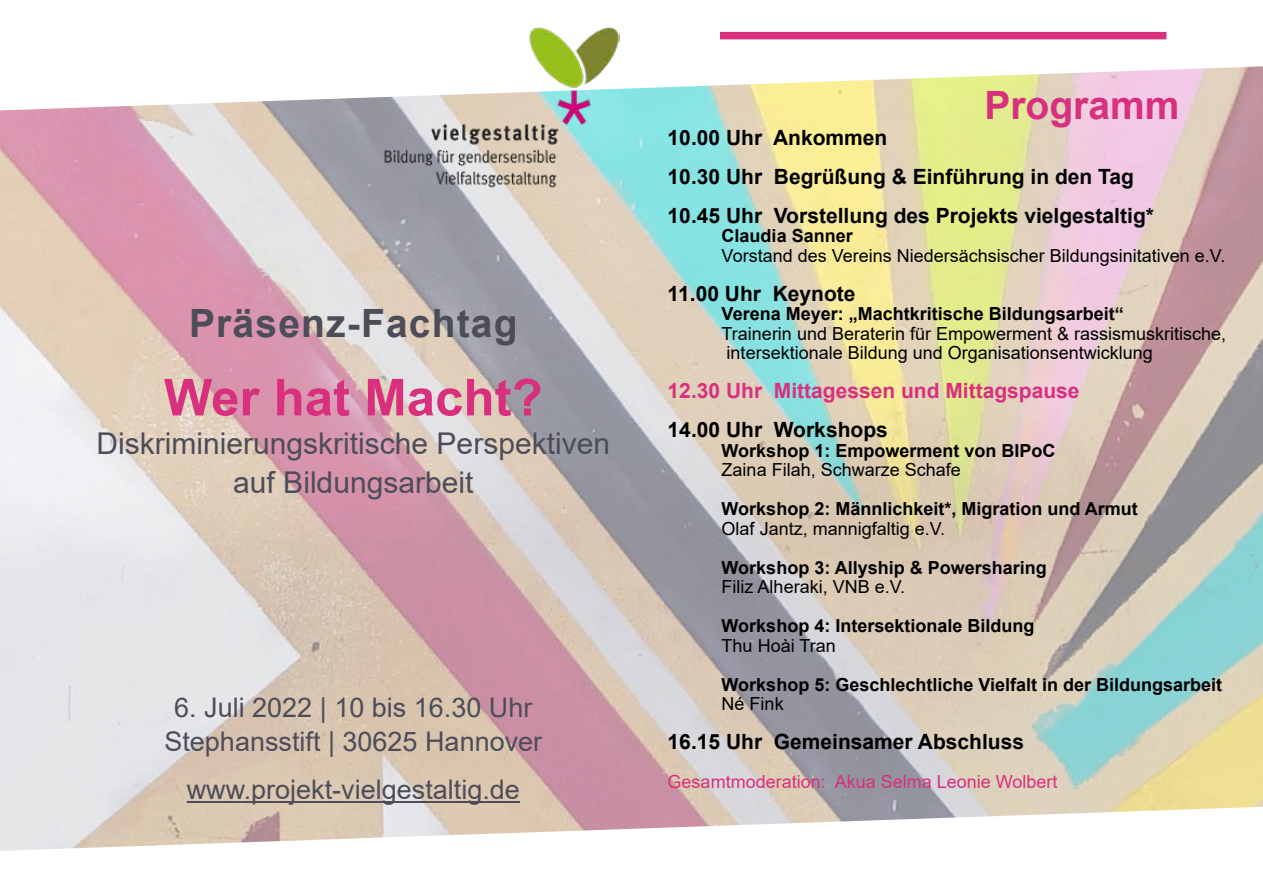
<style>
.page{position:relative;width:1263px;height:893px;background:#fff}
.page>*{position:absolute;margin:0;border:0;box-sizing:border-box;transform-origin:0 0}
.t1{font:700 51px "Arial";color:#d8307d}
.t2{font:700 39px "Arial";letter-spacing:.03em;color:#4d4d59}
.t3{font:700 39px "Arial";color:#d8307d}
.t4{font:30px/39px "Arial";color:#4d4d59;text-align:center}
.t5{font:27px/34.5px "Arial";color:#4d4d59;text-align:center}
.t6{font:700 21px/39px "Arial";color:#000}
.t7{font:700 21px "Arial";color:#d8307d}
.t8{font:18px/19.5px "Arial";color:#000}
.t9{font:700 18px "Arial";color:#000}
.t10{font:18px "Arial";color:#d8307d}
</style>
<div class="page">
<img style="left:0;top:66px;width:1263px;height:785px">
<hr style="left:187px;top:801px;width:333px;height:2px;background:#4d4d59">
<img style="left:380px;top:27px;width:240px;height:163px">
<div style="left:720px;top:32px;width:446px;height:7px;background:#d8307d"></div>
<h2 class="t2" style="left:189px;top:296px;width:330px">Präsenz-Fachtag</h2>
<h1 class="t1" style="left:164px;top:362px;width:380px">Wer hat Macht?</h1>
<h3 class="t4" style="left:97px;top:424px;width:515px">Diskriminierungskritische Perspektiven auf Bildungsarbeit</h3>
<h3 class="t5" style="left:164px;top:690px;width:379px">6. Juli 2022 | 10 bis 16.30 Uhr<br>Stephansstift | 30625 Hannover</h3>
<h3 class="t5" style="left:187px;top:772px;width:335px">www.projekt-vielgestaltig.de</h3>
<h2 class="t3" style="left:984px;top:78px;width:197px">Programm</h2>
<p class="t6" style="left:668px;top:118px;width:488px">10.00 Uhr Ankommen<br>10.30 Uhr Begrüßung &amp; Einführung in den Tag<br>10.45 Uhr Vorstellung des Projekts vielgestaltig*</p>
<p class="t9" style="left:722px;top:223px;width:133px">Claudia Sanner</p>
<p class="t8" style="left:722px;top:245px;width:505px">Vorstand des Vereins Niedersächsischer Bildungsinitativen e.V.</p>
<p class="t6" style="left:668px;top:274px;width:189px">11.00 Uhr Keynote</p>
<p class="t9" style="left:722px;top:301px;width:404px">Verena Meyer: „Machtkritische Bildungsarbeit“</p>
<p class="t8" style="left:722px;top:323px;width:506px">Trainerin und Beraterin für Empowerment &amp; rassismuskritische, intersektionale Bildung und Organisationsentwicklung</p>
<p class="t7" style="left:668px;top:376px;width:413px">12.30 Uhr Mittagessen und Mittagspause</p>
<p class="t6" style="left:668px;top:410px;width:222px">14.00 Uhr Workshops</p>
<p class="t9" style="left:722px;top:438px;width:335px">Workshop 1: Empowerment von BIPoC</p>
<p class="t8" style="left:722px;top:460px;width:241px">Zaina Filah, Schwarze Schafe</p>
<p class="t9" style="left:722px;top:496px;width:418px">Workshop 2: Männlichkeit*, Migration und Armut</p>
<p class="t8" style="left:722px;top:518px;width:225px">Olaf Jantz, mannigfaltig e.V.</p>
<p class="t9" style="left:722px;top:555px;width:327px">Workshop 3: Allyship &amp; Powersharing</p>
<p class="t8" style="left:722px;top:577px;width:185px">Filiz Alheraki, VNB e.V.</p>
<p class="t9" style="left:722px;top:613px;width:314px">Workshop 4: Intersektionale Bildung</p>
<p class="t8" style="left:722px;top:635px;width:116px">Thu Hoài Tran</p>
<p class="t9" style="left:722px;top:672px;width:502px">Workshop 5: Geschlechtliche Vielfalt in der Bildungsarbeit</p>
<p class="t8" style="left:722px;top:694px;width:64px">Né Fink</p>
<p class="t6" style="left:668px;top:722px;width:358px">16.15 Uhr Gemeinsamer Abschluss</p>
<p class="t10" style="left:668px;top:769px;width:391px">Gesamtmoderation: Akua Selma Leonie Wolbert</p>
</div>
